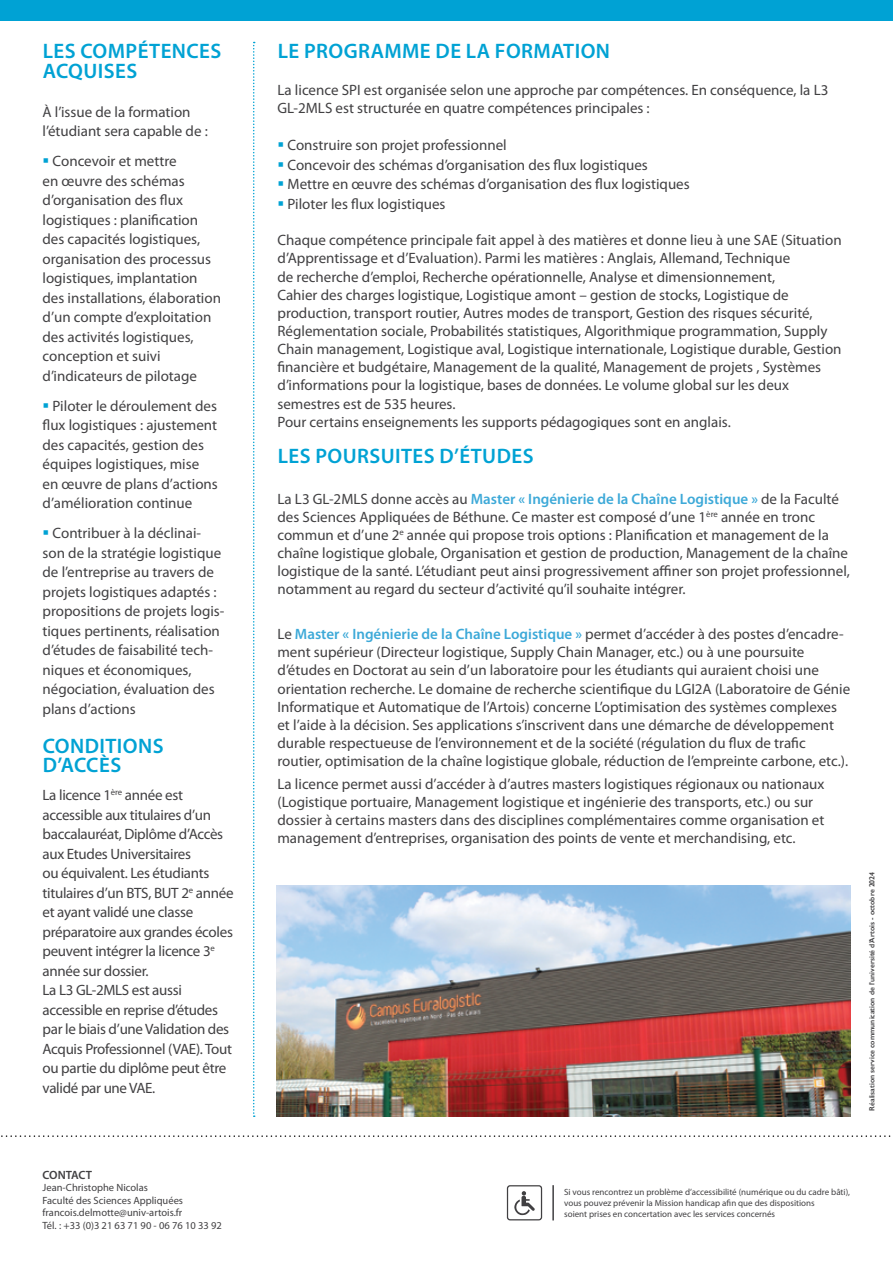
<style>
.page{position:relative;width:893px;height:1263px;background:#fff}
.page>*{position:absolute;margin:0;border:0;box-sizing:border-box;transform-origin:0 0}
.t1{font:600 21px/19.5px "Myriad Pro";letter-spacing:.02em;color:#00a2d4}
.t2{font:15px/19.5px "Myriad Pro";color:#414042}
.t3{font:15px/19.5px "Myriad Pro";letter-spacing:-.02em;color:#414042}
.t4{font:600 12px "Myriad Pro";letter-spacing:-.01em;color:#414042}
.t5{font:10.5px/12.6px "Myriad Pro";color:#414042}
.t6{font:9px/10.8px "Myriad Pro";color:#414042}
.t7{font:600 7.5px "Gill Sans";color:#414042}
.s1{color:#00a2d4}
.s2{font-weight:600;color:#3da9d8}
</style>
<div class="page">
<div style="left:0;top:0;width:893px;height:20px;background:#00a2d4"></div>
<svg style="left:253px;top:42px;width:2px;height:1075px"></svg>
<img style="left:276px;top:885px;width:574px;height:232px">
<svg style="left:1px;top:1135px;width:890px;height:2px"></svg>
<svg style="left:507px;top:1185px;width:35px;height:35px"></svg>
<hr style="left:552px;top:1185px;width:2px;height:35px;background:#414042">
<h1 class="t1" style="left:43px;top:41px;width:180px">LES COMPÉTENCES<br>ACQUISES</h1>
<p class="t2" style="left:43px;top:102px;width:167px">À l’issue de la formation l’étudiant sera capable de :</p>
<p class="t2" style="left:43px;top:151px;width:180px"><span class="s1">▪</span> Concevoir et mettre<br>en œuvre des schémas d’organisation des flux logistiques : planification des capacités logistiques, organisation des processus logistiques, implantation des installations, élaboration d’un compte d’exploitation des activités logistiques, conception et suivi d’indicateurs de pilotage</p>
<p class="t2" style="left:43px;top:396px;width:177px"><span class="s1">▪</span> Piloter le déroulement des flux logistiques : ajustement des capacités, gestion des équipes logistiques, mise en œuvre de plans d’actions d’amélioration continue</p>
<p class="t2" style="left:43px;top:523px;width:183px"><span class="s1">▪</span> Contribuer à la déclinai&shy;son de la stratégie logistique de l’entreprise au travers de projets logistiques adaptés : propositions de projets logis&shy;tiques pertinents, réalisation d’études de faisabilité tech&shy;niques et économiques, négociation, évaluation des plans d’actions</p>
<h1 class="t1" style="left:43px;top:735px;width:122px">CONDITIONS<br>D’ACCÈS</h1>
<p class="t3" style="left:43px;top:785px;width:193px">La licence 1<sup>ère</sup> année est accessible aux titulaires d’un baccalauréat, Diplôme d’Accès aux Etudes Universitaires<br>ou équivalent. Les étudiants titulaires d’un BTS, BUT 2<sup>e</sup> année et ayant validé une classe préparatoire aux grandes écoles peuvent intégrer la licence 3<sup>e </sup>année sur dossier.<br>La L3 GL-2MLS est aussi accessible en reprise d’études par le biais d’une Validation des<br>Acquis Professionnel (VAE). Tout ou partie du diplôme peut être validé par une VAE.</p>
<p class="t4" style="left:43px;top:1167px;width:51px">CONTACT</p>
<p class="t5" style="left:43px;top:1181px;width:181px">Jean-Christophe Nicolas<br>Faculté des Sciences Appliquées francois.delmotte@univ-artois.fr<br>Tél. : +33 (0)3 21 63 71 90 - 06 76 10 33 92</p>
<h1 class="t1" style="left:278px;top:41px;width:334px">LE PROGRAMME DE LA FORMATION</h1>
<p class="t2" style="left:277px;top:80px;width:552px;line-height:18.1px">La licence SPI est organisée selon une approche par compétences. En conséquence, la L3<br>GL-2MLS est structurée en quatre compétences principales :</p>
<p class="t2" style="left:277px;top:135px;width:231px"><span class="s1">▪</span> Construire son projet professionnel</p>
<p class="t2" style="left:277px;top:155px;width:372px"><span class="s1">▪</span> Concevoir des schémas d’organisation des flux logistiques</p>
<p class="t2" style="left:277px;top:174px;width:414px"><span class="s1">▪</span> Mettre en œuvre des schémas d’organisation des flux logistiques</p>
<p class="t2" style="left:277px;top:194px;width:170px"><span class="s1">▪</span> Piloter les flux logistiques</p>
<p class="t2" style="left:277px;top:231px;width:566px;line-height:18.1px">Chaque compétence principale fait appel à des matières et donne lieu à une SAE (Situation d’Apprentissage et d’Evaluation). Parmi les matières : Anglais, Allemand, Technique<br>de recherche d’emploi, Recherche opérationnelle, Analyse et dimensionnement,<br>Cahier des charges logistique, Logistique amont – gestion de stocks, Logistique de production, transport routier, Autres modes de transport, Gestion des risques sécurité, Réglementation sociale, Probabilités statistiques, Algorithmique programmation, Supply Chain management, Logistique aval, Logistique internationale, Logistique durable, Gestion financière et budgétaire, Management de la qualité, Management de projets , Systèmes d’informations pour la logistique, bases de données. Le volume global sur les deux semestres est de 535 heures.<br>Pour certains enseignements les supports pédagogiques sont en anglais.</p>
<h1 class="t1" style="left:278px;top:446px;width:257px">LES POURSUITES D’ÉTUDES</h1>
<p class="t2" style="left:277px;top:489px;width:574px;line-height:18.1px">La L3 GL-2MLS donne accès au <span class="s2">Master « Ingénierie de la Chaîne Logistique »</span> de la Faculté des Sciences Appliquées de Béthune. Ce master est composé d’une 1<sup>ère</sup> année en tronc commun et d’une 2<sup>e</sup> année qui propose trois options : Planification et management de la chaîne logistique globale, Organisation et gestion de production, Management de la chaîne logistique de la santé. L’étudiant peut ainsi progressivement affiner son projet professionnel, notamment au regard du secteur d’activité qu’il souhaite intégrer.</p>
<p class="t2" style="left:277px;top:625px;width:574px;line-height:18.1px">Le <span class="s2">Master « Ingénierie de la Chaîne Logistique »</span> permet d’accéder à des postes d’encadre&shy;ment supérieur (Directeur logistique, Supply Chain Manager, etc.) ou à une poursuite d’études en Doctorat au sein d’un laboratoire pour les étudiants qui auraient choisi une orientation recherche. Le domaine de recherche scientifique du LGI2A (Laboratoire de Génie Informatique et Automatique de l’Artois) concerne L’optimisation des systèmes complexes et l’aide à la décision. Ses applications s’inscrivent dans une démarche de développement durable respectueuse de l’environnement et de la société (régulation du flux de trafic routier, optimisation de la chaîne logistique globale, réduction de l’empreinte carbone, etc.).</p>
<p class="t2" style="left:277px;top:774px;width:549px;line-height:18.1px">La licence permet aussi d’accéder à d’autres masters logistiques régionaux ou nationaux (Logistique portuaire, Management logistique et ingénierie des transports, etc.) ou sur dossier à certains masters dans des disciplines complémentaires comme organisation et management d’entreprises, organisation des points de vente et merchandising, etc.</p>
<p class="t7" style="left:867px;top:1110px;width:240px;rotate:-90deg">Réalisation service communication de l’université d’Artois - octobre 2024</p>
<p class="t6" style="left:564px;top:1186px;width:287px">Si vous rencontrez un problème d’accessibilité (numérique ou du cadre bâti), vous pouvez prévenir la Mission handicap afin que des dispositions<br>soient prises en concertation avec les services concernés</p>
</div>
